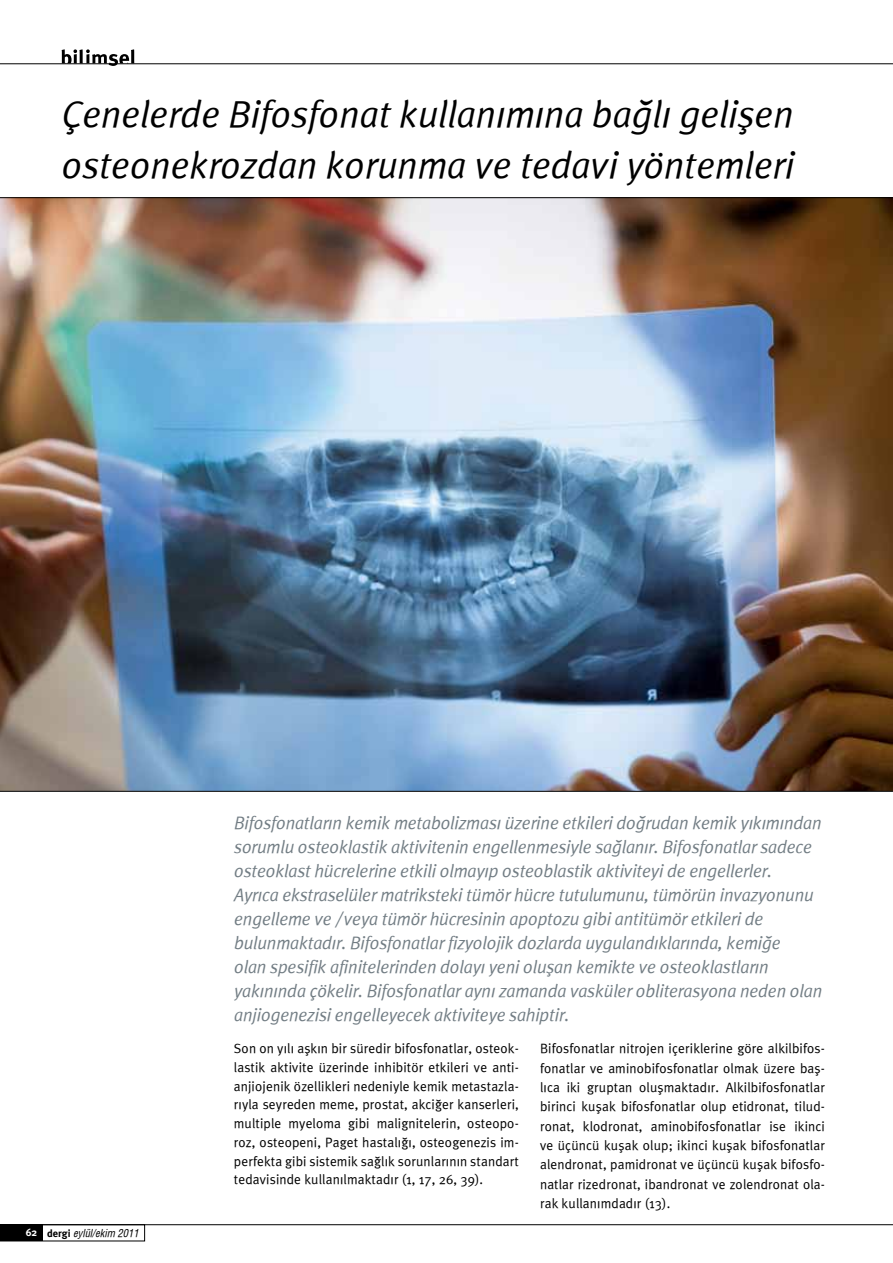
<style>
.page{position:relative;width:893px;height:1263px;background:#fff}
.page>*{position:absolute;margin:0;border:0;box-sizing:border-box;transform-origin:0 0}
.t1{font:italic 37.5px/51px "Meta Plus X Normal";color:#000}
.t2{font:italic 18px/24px "Meta Plus X Normal";letter-spacing:-.01em;color:#727d84}
.t3{font:13.5px/19.4px "Meta Plus X Normal";letter-spacing:.01em;color:#000;text-align:justify}
.t4{font:italic 10.5px "Helvetica Condensed X Book";color:#000}
.s1{font-family:"Meta Plus Bold Roman Ti";font-style:normal;color:#fff}
.s2{font-family:"Meta Plus Bold Roman Ti";font-style:normal}
</style>
<div class="page">
<svg style="left:43px;top:1225px;width:102px;height:16px"></svg>
<div style="left:0;top:1225px;width:43px;height:16px;background:#000"></div>
<hr style="left:0;top:63px;width:893px;height:1px;background:#000">
<hr style="left:0;top:1224px;width:893px;height:1px;background:#000">
<img style="left:0;top:198px;width:893px;height:593px">
<svg style="left:62px;top:49px;width:72px;height:17px"></svg>
<hr style="left:0;top:197px;width:893px;height:1px;background:#000">
<hr style="left:0;top:791px;width:893px;height:1px;background:#000">
<h1 class="t1" style="left:62px;top:88px;width:734px">Çenelerde Bifosfonat kullanımına bağlı gelişen osteonekrozdan korunma ve tedavi yöntemleri</h1>
<p class="t2" style="left:234px;top:810px;width:590px">Bifosfonatların kemik metabolizması üzerine etkileri doğrudan kemik yıkımından sorumlu osteoklastik aktivitenin engellenmesiyle sağlanır. Bifosfonatlar sadece osteoklast hücrelerine etkili olmayıp osteoblastik aktiviteyi de engellerler.<br>Ayrıca ekstraselüler matriksteki tümör hücre tutulumunu, tümörün invazyonunu engelleme ve / veya tümör hücresinin apoptozu gibi antitümör etkileri de bulunmaktadır. Bifosfonatlar fizyolojik dozlarda uygulandıklarında, kemiğe<br>olan spesifik afinitelerinden dolayı yeni oluşan kemikte ve osteoklastların yakınında çökelir. Bifosfonatlar aynı zamanda vasküler obliterasyona neden olan anjiogenezisi engelleyecek aktiviteye sahiptir.</p>
<p class="t4" style="left:26px;top:1226px;width:114px"><span class="s1">62</span> <span class="s2">dergi</span> eylül/ekim 2011</p>
<p class="t3" style="left:234px;top:1039px;width:286px;line-height:18.8px">Son on yılı aşkın bir süredir bifosfonatlar, osteok&shy;lastik aktivite üzerinde inhibitör etkileri ve anti&shy;anjiojenik özellikleri nedeniyle kemik metastazla&shy;rıyla seyreden meme, prostat, akciğer kanserleri, multiple myeloma gibi malignitelerin, osteopo&shy;roz, osteopeni, Paget hastalığı, osteogenezis im&shy;perfekta gibi sistemik sağlık sorunlarının standart tedavisinde kullanılmaktadır (1, 17, 26, 39).</p>
<p class="t3" style="left:540px;top:1039px;width:286px">Bifosfonatlar nitrojen içeriklerine göre alkilbifos&shy;fonatlar ve aminobifosfonatlar olmak üzere baş&shy;lıca iki gruptan oluşmaktadır. Alkilbifosfonatlar birinci kuşak bifosfonatlar olup etidronat, tilud&shy;ronat, klodronat, aminobifosfonatlar ise ikinci ve üçüncü kuşak olup; ikinci kuşak bifosfonatlar alendronat, pamidronat ve üçüncü kuşak bifosfo&shy;natlar rizedronat, ibandronat ve zolendronat ola&shy;rak kullanımdadır (13).</p>
</div>
